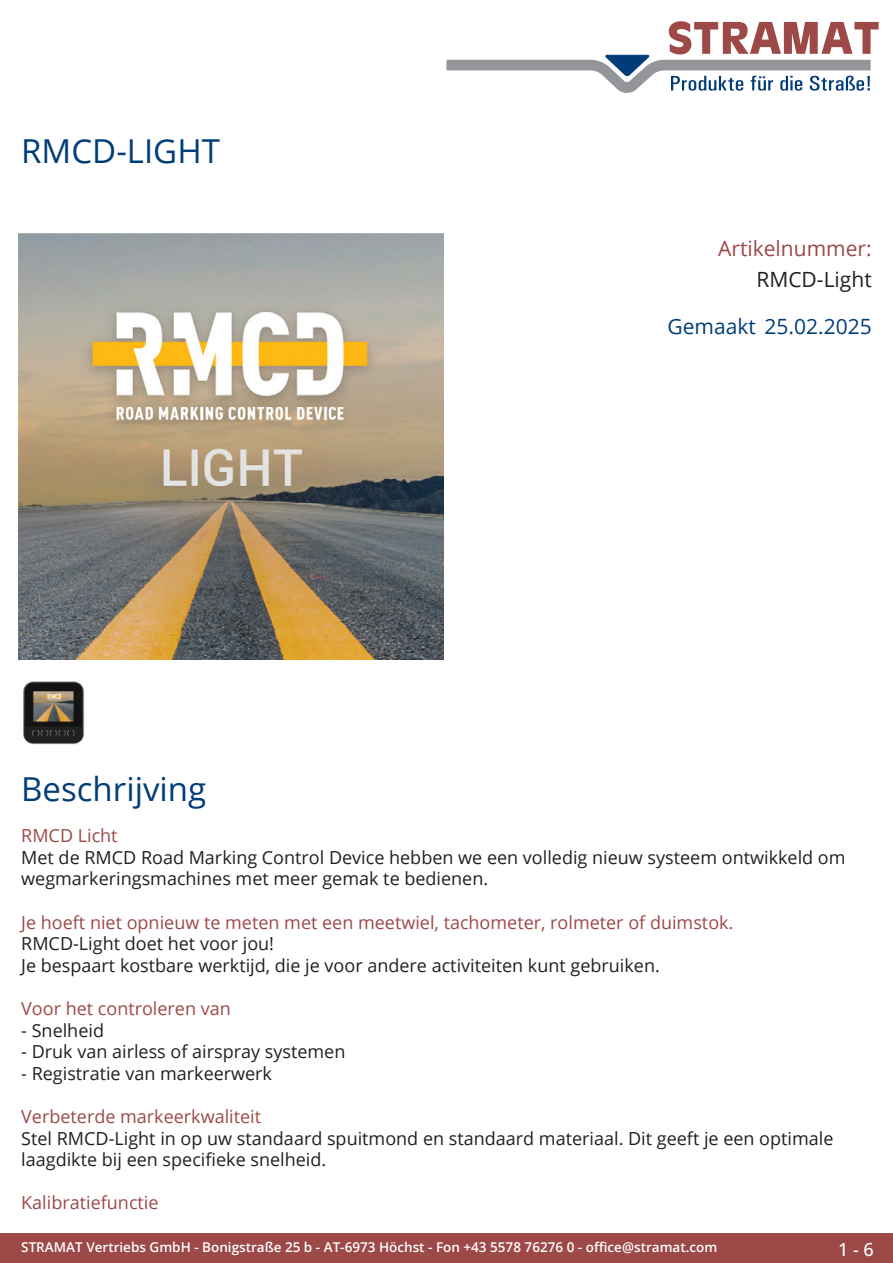
<style>
.page{position:relative;width:893px;height:1263px;background:#fff}
.page>*{position:absolute;margin:0;border:0;box-sizing:border-box;transform-origin:0 0}
.Produkttitel{font:33px "Open Sans";color:#003d78}
.Erstellungsdatum{font:21px "Open Sans";color:#003d78}
.TechDaten_Überschrif{font:21px "Open Sans";color:#9c4948}
.TechDaten_Inhalt{font:21px "Open Sans";color:#231f20}
.Beschreibung_Text{font:18px/21.6px "Open Sans";color:#231f20}
.Beschreibung_Text-2{font:18px "Open Sans";color:#9c4948}
.t1{font:500 18px "Open Sans";color:#fff}
.t2{font:600 13.5px "Open Sans";color:#fff}
.s1{color:#9c4948}
</style>
<div class="page">
<div style="left:0;top:1233px;width:893px;height:30px;background:#9c4948"></div>
<svg style="left:446px;top:21px;width:433px;height:72px"></svg>
<img style="left:18px;top:234px;width:425px;height:425px">
<img style="left:23px;top:681px;width:61px;height:63px">
<p class="Produkttitel" style="left:21px;top:128px;width:200px">RMCD-LIGHT</p>
<p class="TechDaten_Überschrif" style="left:718px;top:234px;width:155px">Artikelnummer:</p>
<p class="TechDaten_Inhalt" style="left:756px;top:265px;width:117px">RMCD-Light</p>
<p class="Erstellungsdatum" style="left:668px;top:312px;width:206px">Gemaakt 25.02.2025</p>
<p class="Produkttitel" style="left:21px;top:766px;width:186px">Beschrijving</p>
<p class="Beschreibung_Text" style="left:21px;top:824px;width:826px"><span class="s1">RMCD Licht<br></span>Met de RMCD Road Marking Control Device hebben we een volledig nieuw systeem ontwikkeld om wegmarkeringsmachines met meer gemak te bedienen.</p>
<p class="Beschreibung_Text" style="left:21px;top:911px;width:714px"><span class="s1">Je hoeft niet opnieuw te meten met een meetwiel, tachometer, rolmeter of duimstok.<br></span>RMCD-Light doet het voor jou!<br>Je bespaart kostbare werktijd, die je voor andere activiteiten kunt gebruiken.</p>
<p class="Beschreibung_Text-2" style="left:21px;top:996px;width:211px">Voor het controleren van</p>
<p class="Beschreibung_Text" style="left:21px;top:1019px;width:84px">- Snelheid</p>
<p class="Beschreibung_Text" style="left:21px;top:1040px;width:326px">- Druk van airless of airspray systemen</p>
<p class="Beschreibung_Text" style="left:21px;top:1062px;width:252px">- Registratie van markeerwerk</p>
<p class="Beschreibung_Text" style="left:21px;top:1105px;width:814px"><span class="s1">Verbeterde markeerkwaliteit<br></span>Stel RMCD-Light in op uw standaard spuitmond en standaard materiaal. Dit geeft je een optimale laagdikte bij een specifieke snelheid.</p>
<p class="Beschreibung_Text-2" style="left:21px;top:1190px;width:139px">Kalibratiefunctie</p>
<p class="t2" style="left:21px;top:1238px;width:698px">STRAMAT Vertriebs GmbH - Bonigstraße 25 b - AT-6973 Höchst - Fon +43 5578 76276 0 - office@stramat.com</p>
<p class="t1" style="left:838px;top:1237px;width:37px">1 - 6</p>
</div>
